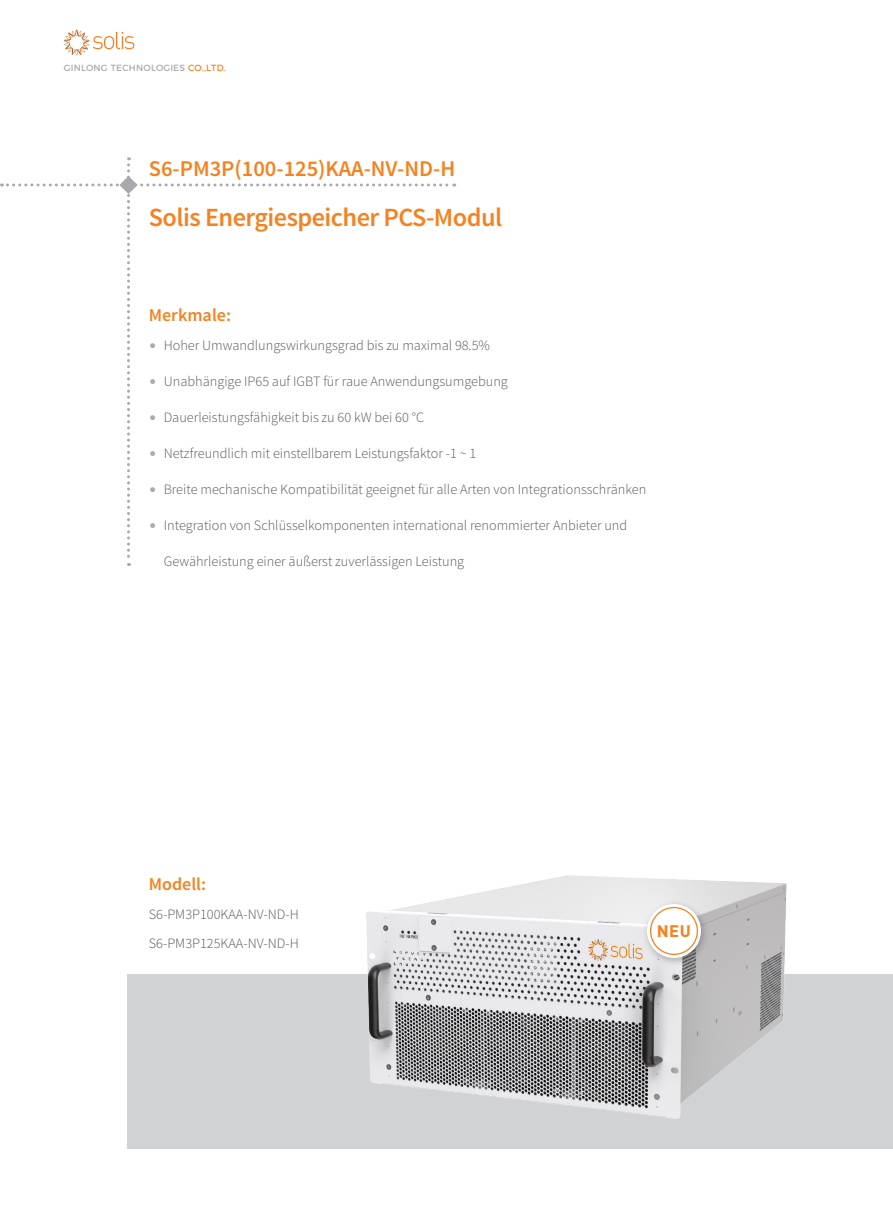
<style>
.page{position:relative;width:893px;height:1212px;background:#fff}
.page>*{position:absolute;margin:0;border:0;box-sizing:border-box;transform-origin:0 0}
.t1{font:600 26.25px "Source Sans Pro";letter-spacing:-.02em;color:#f58220}
.t2{font:600 22.5px "Source Sans Pro";color:#f58220}
.t3{font:600 18px "Source Sans Pro";color:#f58220}
.t4{font:700 16.5px "DIN Pro";color:#f58220}
.t5{font:300 14.25px/29.5px "Source Sans Pro";color:#57585a}
.t6{font:9px "Montserrat";letter-spacing:.025em;color:#a8a9ad}
.s1{color:#f58220}
.s2{color:#a8a9ad}
</style>
<div class="page">
<div style="left:128px;top:974px;width:765px;height:174px;background:#d1d2d4"></div>
<svg style="left:64px;top:30px;width:70px;height:25px"></svg>
<img style="left:366px;top:875px;width:421px;height:243px">
<div style="left:642px;top:899px;width:67px;height:67px;background:#231f20;opacity:.3"></div>
<svg style="left:647px;top:904px;width:54px;height:54px"></svg>
<div style="left:651px;top:907px;width:46px;height:47px;background:#fff;border-radius:50%"></div>
<div style="left:650px;top:907px;width:48px;height:48px;border:1px solid #f58220;border-radius:50%"></div>
<svg style="left:1px;top:157px;width:454px;height:409px"></svg>
<p class="t6" style="left:64px;top:61px;width:163px">GINLONG TECHNOLOGIES <span class="s1">CO.,LTD.</span></p>
<h2 class="t2" style="left:149px;top:154px;width:308px">S6-PM3P(100-125)KAA-NV-ND-H</h2>
<h1 class="t1" style="left:149px;top:201px;width:355px">Solis Energiespeicher PCS-Modul</h1>
<p class="t3" style="left:149px;top:304px;width:84px">Merkmale:</p>
<p class="t5" style="left:149px;top:330px;width:343px"><span class="s2">•</span> Hoher Umwandlungswirkungsgrad bis zu maximal 98.5%</p>
<p class="t5" style="left:149px;top:366px;width:361px"><span class="s2">•</span> Unabhängige IP65 auf IGBT für raue Anwendungsumgebung</p>
<p class="t5" style="left:149px;top:402px;width:277px"><span class="s2">•</span> Dauerleistungsfähigkeit bis zu 60 kW bei 60 °C</p>
<p class="t5" style="left:149px;top:438px;width:329px"><span class="s2">•</span> Netzfreundlich mit einstellbarem Leistungsfaktor -1 ~ 1</p>
<p class="t5" style="left:149px;top:474px;width:499px"><span class="s2">•</span> Breite mechanische Kompatibilität geeignet für alle Arten von Integrationsschränken</p>
<p class="t5" style="left:149px;top:510px;width:480px"><span class="s2">•</span> Integration von Schlüsselkomponenten international renommierter Anbieter und</p>
<p class="t5" style="left:164px;top:546px;width:302px">Gewährleistung einer äußerst zuverlässigen Leistung</p>
<p class="t3" style="left:149px;top:873px;width:59px">Modell:</p>
<p class="t5" style="left:149px;top:899px;width:151px">S6-PM3P100KAA-NV-ND-H<br>S6-PM3P125KAA-NV-ND-H</p>
<p class="t4" style="left:657px;top:920px;width:36px">NEU</p>
</div>
